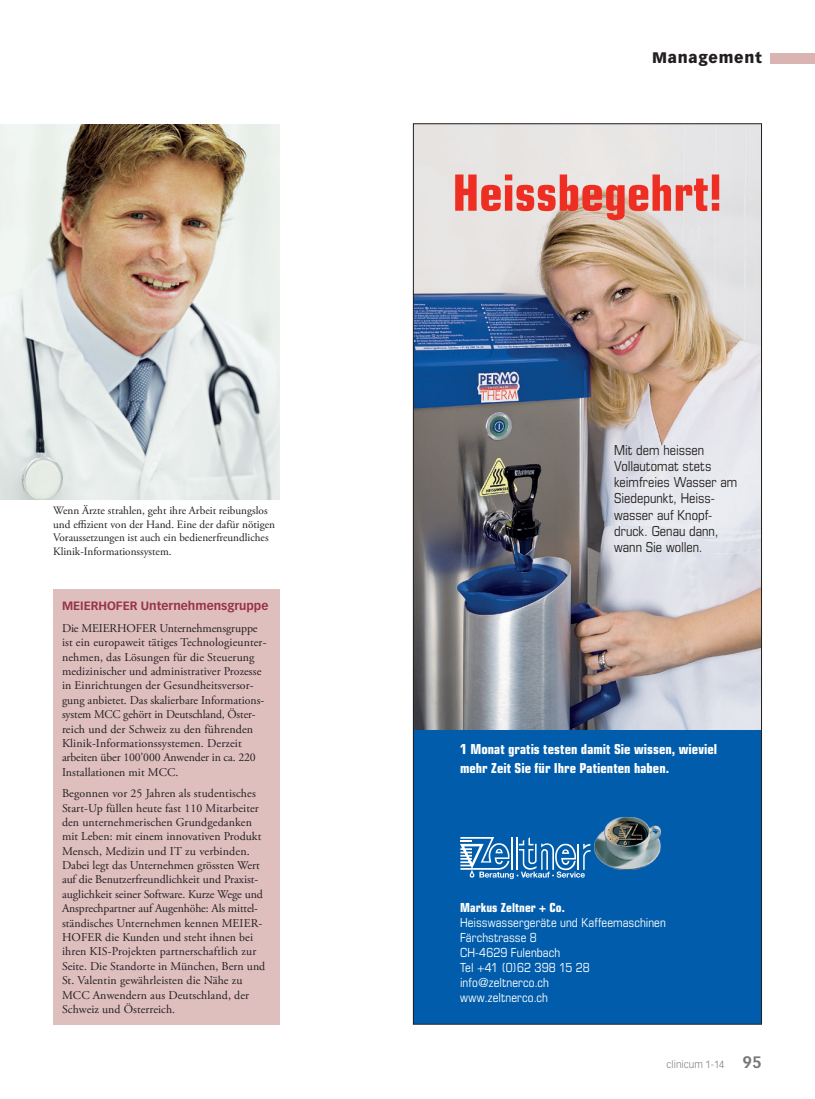
<style>
.page{position:relative;width:815px;height:1099px;background:#fff}
.page>*{position:absolute;margin:0;border:0;box-sizing:border-box;transform-origin:0 0}
.t1{font:700 condensed 50px "Eurostile";color:#ee2e22}
.t2{font:900 15px "Vectora LT Std";letter-spacing:.05em;color:#231f20}
.t3{font:condensed 13.75px/16.2px "Eurostile";color:#231f20}
.t4{font:700 condensed 13.75px/18.8px "Eurostile";color:#fff}
.t5{font:condensed 12.5px/15px "Eurostile";letter-spacing:.005em;color:#fff}
.t6{font:700 condensed 12.5px "Eurostile";letter-spacing:.01em;color:#fff}
.t7{font:11.88px/14.4px "Adobe Garamond Pro";letter-spacing:.005em;color:#231f20}
.t8{font:700 11.88px "Vectora LT Std";color:#983249}
.t9{font:11.25px/13.5px "Adobe Garamond Pro";color:#231f20}
.t10{font:300 10px "Vectora LH";color:#76787b}
.s1{font-weight:700;font-size:16.25px}
</style>
<div class="page">
<div style="left:770px;top:53px;width:45px;height:10px;background:#d9b4b3"></div>
<div style="left:413px;top:721px;width:348px;height:303px;background:#015dab"></div>
<img style="left:415px;top:125px;width:345px;height:604px">
<svg style="left:460px;top:837px;width:131px;height:42px"></svg>
<img style="left:594px;top:817px;width:67px;height:52px">
<img style="left:0;top:125px;width:280px;height:374px">
<div style="left:53px;top:589px;width:227px;height:435px;background:#debfbe"></div>
<p class="t9" style="left:53px;top:504px;width:224px">Wenn Ärzte strahlen, geht ihre Arbeit reibungslos und effizient von der Hand. Eine der dafür nötigen Voraussetzungen ist auch ein bedienerfreundliches Klinik-Informationssystem.</p>
<p class="t8" style="left:62px;top:599px;width:208px">MEIERHOFER Unternehmensgruppe</p>
<p class="t7" style="left:62px;top:621px;width:206px">Die MEIERHOFER Unternehmensgruppe ist ein europaweit tätiges Technologieunter&shy;nehmen, das Lösungen für die Steuerung medizinischer und administrativer Prozesse in Einrichtungen der Gesundheitsversor&shy;gung anbietet. Das skalierbare Informations&shy;system MCC gehört in Deutschland, Öster&shy;reich und der Schweiz zu den führenden Klinik-Informationssystemen. Derzeit arbeiten über 100’000 Anwender in ca. 220<br>Installationen mit MCC.</p>
<p class="t7" style="left:62px;top:786px;width:205px">Begonnen vor 25 Jahren als studentisches Start-Up füllen heute fast 110 Mitarbeiter den unternehmerischen Grundgedanken mit Leben: mit einem innovativen Produkt Mensch, Medizin und IT zu verbinden.<br>Dabei legt das Unternehmen grössten Wert auf die Benutzerfreundlichkeit und Praxist&shy;auglichkeit seiner Software. Kurze Wege und Ansprechpartner auf Augenhöhe: Als mittel&shy;ständisches Unternehmen kennen MEIER-HOFER die Kunden und steht ihnen bei ihren KIS-Projekten partnerschaftlich zur Seite. Die Standorte in München, Bern und St. Valentin gewährleisten die Nähe zu MCC Anwendern aus Deutschland, der Schweiz und Österreich.</p>
<p class="t2" style="left:652px;top:49px;width:111px">Management</p>
<h1 class="t1" style="left:452px;top:162px;width:271px">Heissbegehrt!</h1>
<p class="t3" style="left:614px;top:441px;width:125px">Mit dem heissen<br>Vollautomat stets keimfreies Wasser am<br>Siedepunkt, Heiss&shy;wasser auf Knopf&shy;druck. Genau dann, wann Sie wollen.</p>
<p class="t4" style="left:460px;top:739px;width:259px">1 Monat gratis testen damit Sie wissen, wieviel mehr Zeit Sie für Ihre Patienten haben.</p>
<p class="t6" style="left:460px;top:899px;width:106px">Markus Zeltner + Co.</p>
<p class="t5" style="left:460px;top:914px;width:207px">Heisswassergeräte und Kaffeemaschinen<br>Färchstrasse 8<br>CH-4629 Fulenbach<br>Tel +41 (0)62 398 15 28 info@zeltnerco.ch<br>www.zeltnerco.ch</p>
<p class="t10" style="left:667px;top:1058px;width:97px">clinicum 1-14 <span class="s1">95</span></p>
</div>
